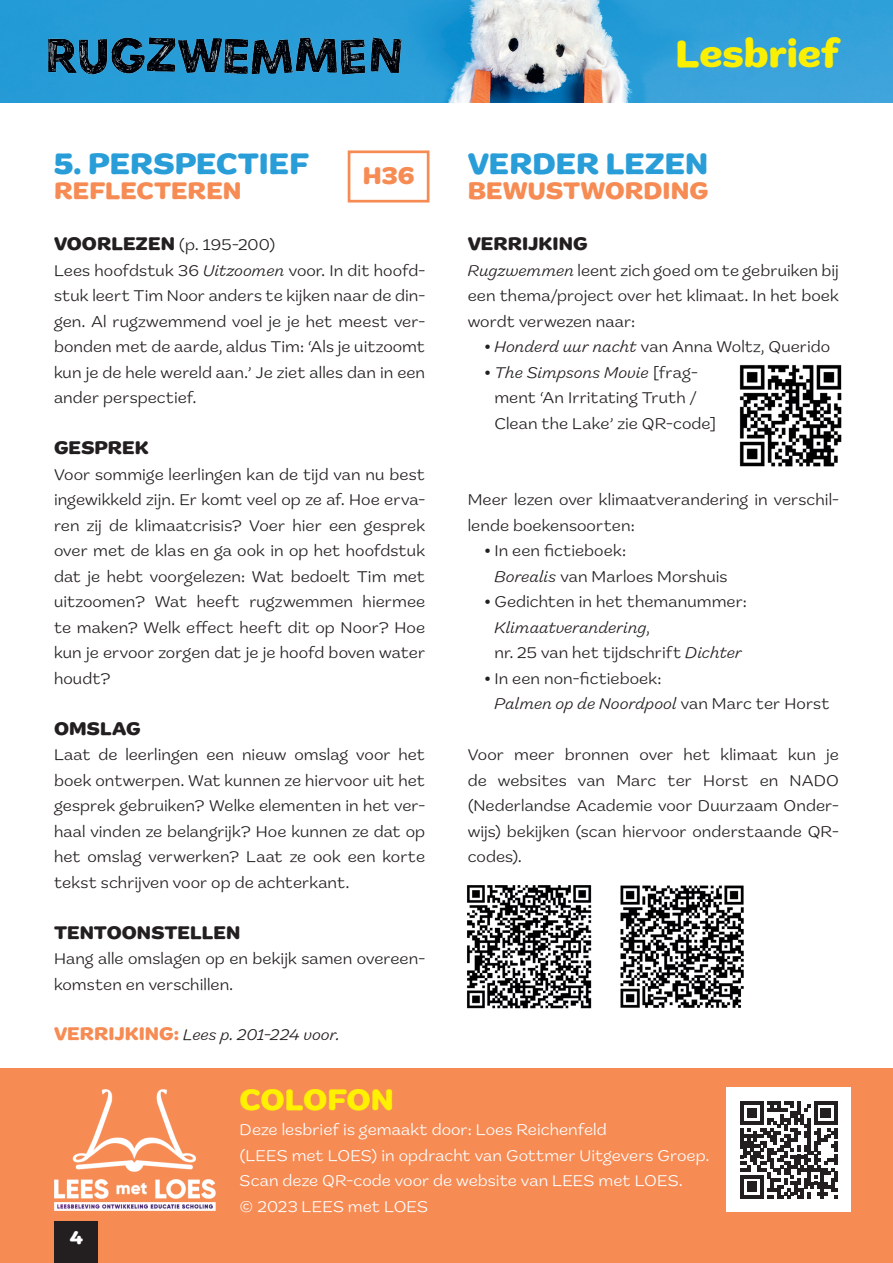
<style>
.page{position:relative;width:893px;height:1263px;background:#fff}
.page>*{position:absolute;margin:0;border:0;box-sizing:border-box;transform-origin:0 0}
.t1{font:700 40.5px "Marigny";color:#fbef04}
.t2{font:700 31.5px "Marigny";letter-spacing:-.005em;color:#299dd8}
.t3{font:700 31.5px "Marigny";letter-spacing:-.005em;color:#fff101}
.t4{font:700 25.65px "Marigny";color:#f68b54}
.t5{font:700 25.5px "Marigny";color:#f68b54}
.t6{font:700 19.5px "Marigny";color:#231f20}
.t7{font:700 19.5px "Marigny";color:#fff}
.t8{font:16.5px/25.5px "Marigny";color:#231f20}
.t9{font:16.5px/25.5px "Marigny";color:#fff}
.t10{font:italic 16.5px "Marigny";letter-spacing:.005em;color:#231f20}
.s1{font-weight:700;font-size:19.5px}
.s2{font-style:italic}
.s3{font-weight:700;font-style:normal;font-size:19.5px;color:#f68b54}
</style>
<div class="page">
<div style="left:0;top:1069px;width:893px;height:194px;background:#f68b54"></div>
<img style="left:0;top:0;width:893px;height:102px">
<img style="left:47px;top:24px;width:445px;height:54px">
<div style="left:348px;top:150px;width:81px;height:53px;border:3px solid #f68b54"></div>
<img style="left:739px;top:365px;width:103px;height:102px">
<img style="left:467px;top:885px;width:125px;height:124px">
<img style="left:620px;top:885px;width:124px;height:123px">
<div style="left:727px;top:1088px;width:124px;height:124px;background:#fff"></div>
<svg style="left:740px;top:1101px;width:98px;height:97px"></svg>
<img style="left:54px;top:1089px;width:161px;height:121px">
<div style="left:54px;top:1222px;width:44px;height:41px;background:#231f20"></div>
<h2 class="t2" style="left:54px;top:145px;width:257px">5. PERSPECTIEF</h2>
<h3 class="t5" style="left:54px;top:176px;width:189px">REFLECTEREN</h3>
<p class="t8" style="left:54px;top:232px;width:373px"><span class="s1">VOORLEZEN</span> (p. 195-200)<br>Lees hoofdstuk 36 <span class="s2">Uitzoomen</span> voor. In dit hoofd&shy;stuk leert Tim Noor anders te kijken naar de din&shy;gen. Al rugzwemmend voel je je het meest ver&shy;bonden met de aarde, aldus Tim: ‘Als je uitzoomt kun je de hele wereld aan.’ Je ziet alles dan in een ander perspectief.</p>
<p class="t6" style="left:54px;top:436px;width:96px">GESPREK</p>
<p class="t8" style="left:54px;top:462px;width:373px;text-align:justify">Voor sommige leerlingen kan de tijd van nu best ingewikkeld zijn. Er komt veel op ze af. Hoe erva&shy;ren zij de klimaatcrisis? Voer hier een gesprek over met de klas en ga ook in op het hoofdstuk dat je hebt voorgelezen: Wat bedoelt Tim met uitzoomen? Wat heeft rugzwemmen hiermee te maken? Welk effect heeft dit op Noor? Hoe kun je ervoor zorgen dat je je hoofd boven water houdt?</p>
<p class="t6" style="left:54px;top:717px;width:88px">OMSLAG</p>
<p class="t8" style="left:54px;top:742px;width:373px;text-align:justify">Laat de leerlingen een nieuw omslag voor het boek ontwerpen. Wat kunnen ze hiervoor uit het gesprek gebruiken? Welke elementen in het ver&shy;haal vinden ze belangrijk? Hoe kunnen ze dat op het omslag verwerken? Laat ze ook een korte tekst schrijven voor op de achterkant.</p>
<p class="t6" style="left:54px;top:921px;width:188px">TENTOONSTELLEN</p>
<p class="t8" style="left:54px;top:946px;width:373px">Hang alle omslagen op en bekijk samen overeen&shy;komsten en verschillen.</p>
<p class="t10" style="left:54px;top:1025px;width:287px"><span class="s3">VERRIJKING:</span> Lees p. 201-224 voor.</p>
<h3 class="t4" style="left:363px;top:161px;width:53px">H36</h3>
<h1 class="t1" style="left:676px;top:29px;width:165px">Lesbrief</h1>
<h2 class="t2" style="left:468px;top:145px;width:242px">VERDER LEZEN</h2>
<h3 class="t5" style="left:468px;top:176px;width:242px">BEWUSTWORDING</h3>
<p class="t6" style="left:468px;top:232px;width:121px">VERRIJKING</p>
<p class="t8" style="left:468px;top:258px;width:373px;text-align:justify"><span class="s2">Rugzwemmen</span> leent zich goed om te gebruiken bij een thema/project over het klimaat. In het boek wordt verwezen naar:</p>
<p class="t8" style="left:485px;top:334px;width:347px">• <span class="s2">Honderd uur nacht</span> van Anna Woltz, Querido</p>
<p class="t8" style="left:494px;top:359px;width:223px;text-indent:-10px">• <span class="s2">The Simpsons Movie</span> [frag&shy;ment ‘An Irritating Truth /<br>Clean the Lake’ zie QR-code]</p>
<p class="t8" style="left:468px;top:487px;width:373px">Meer lezen over klimaatverandering in verschil&shy;lende boekensoorten:</p>
<p class="t8" style="left:494px;top:538px;width:235px;text-indent:-10px">• In een fictieboek:<br><span class="s2">Borealis</span> van Marloes Morshuis</p>
<p class="t8" style="left:494px;top:589px;width:254px;text-indent:-10px">• Gedichten in het themanummer:<br><span class="s2">Klimaatverandering</span>,<br>nr. 25 van het tijdschrift <span class="s2">Dichter</span></p>
<p class="t8" style="left:494px;top:665px;width:337px;text-indent:-10px">• In een non-fictieboek:<br><span class="s2">Palmen op de Noordpool</span> van Marc ter Horst</p>
<p class="t8" style="left:468px;top:742px;width:373px;text-align:justify">Voor meer bronnen over het klimaat kun je de websites van Marc ter Horst en NADO (Nederlandse Academie voor Duurzaam Onder&shy;wijs) bekijken (scan hiervoor onderstaande QR&shy;codes).</p>
<p class="t7" style="left:70px;top:1226px;width:15px">4</p>
<h2 class="t3" style="left:240px;top:1081px;width:156px">COLOFON</h2>
<p class="t9" style="left:240px;top:1117px;width:471px">Deze lesbrief is gemaakt door: Loes Reichenfeld<br>(LEES met LOES) in opdracht van Gottmer Uitgevers Groep.<br>Scan deze QR-code voor de website van LEES met LOES.<br>© 2023 LEES met LOES</p>
</div>
